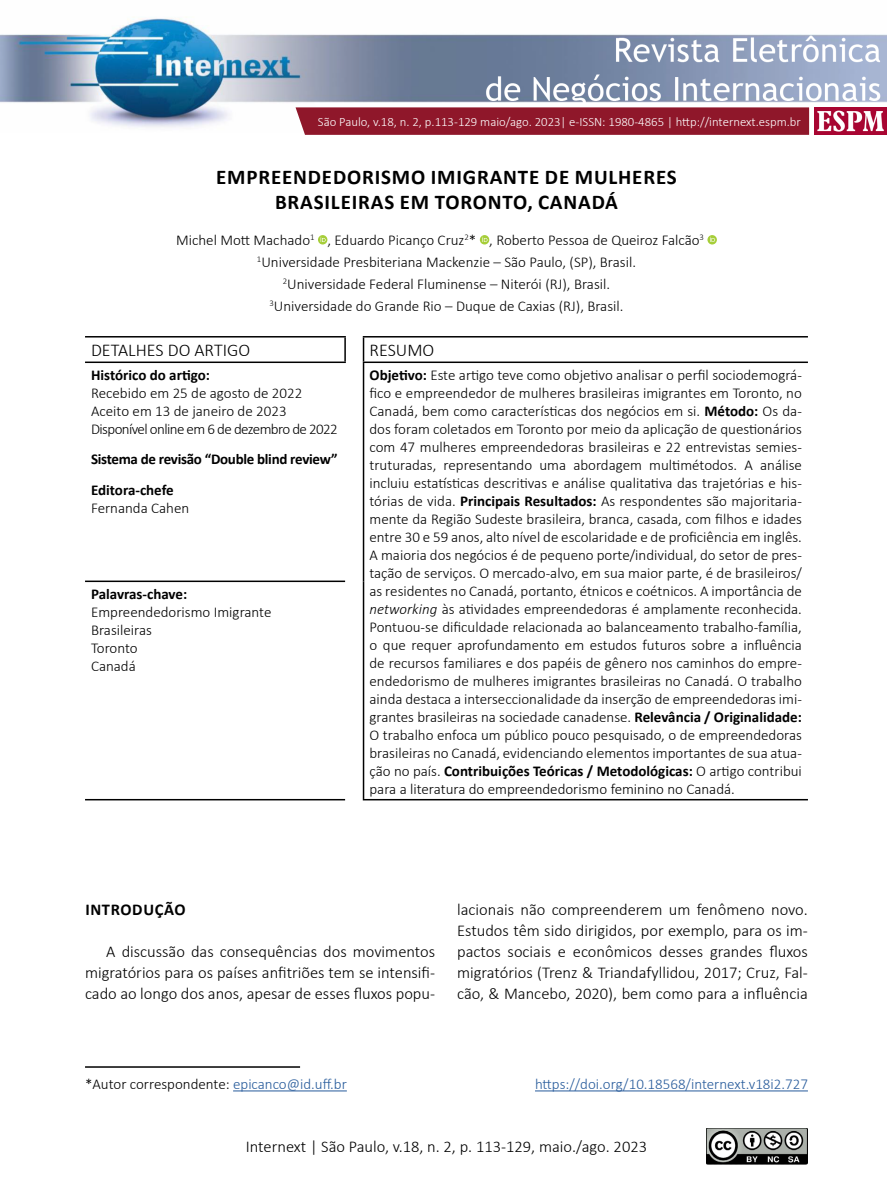
<style>
.page{position:relative;width:893px;height:1191px;background:#fff}
.page>*{position:absolute;margin:0;border:0;box-sizing:border-box;transform-origin:0 0}
.t1{font:700 21px/25.2px "Calibri";letter-spacing:.04em;color:#000;text-align:center}
.t2{font:300 18px "Calibri";color:#000}
.t3{font:300 16.5px/21px "Calibri";color:#000;text-align:justify}
.t4{font:700 16.5px "Calibri";letter-spacing:.04em;color:#000}
.t5{font:300 15px/18px "Calibri";color:#000}
.t6{font:700 15px/30.8px "Calibri";letter-spacing:-.02em;color:#000}
.t7{font:300 15px "Calibri";color:#275b9b}
.t8{font:700 15px "Calibri";color:#000}
.t9{font:300 12.75px "Calibri";color:#fff}
.s1{font-weight:700}
.s2{font-style:italic}
.s3{color:#275b9b}
</style>
<div class="page">
<img style="left:0;top:18px;width:886px;height:117px">
<svg style="left:295px;top:107px;width:514px;height:28px;background:#921d30"></svg>
<img style="left:815px;top:107px;width:71px;height:28px">
<img style="left:707px;top:1128px;width:101px;height:36px">
<svg style="left:318px;top:235px;width:9px;height:9px"></svg>
<svg style="left:320px;top:237px;width:6px;height:5px"></svg>
<svg style="left:480px;top:235px;width:9px;height:9px"></svg>
<svg style="left:482px;top:237px;width:5px;height:5px"></svg>
<svg style="left:707px;top:235px;width:10px;height:9px"></svg>
<svg style="left:710px;top:237px;width:5px;height:5px"></svg>
<hr style="left:85px;top:336px;width:261px;height:1px;background:#000">
<hr style="left:344px;top:337px;width:2px;height:24px;background:#000">
<hr style="left:363px;top:336px;width:445px;height:1px;background:#000">
<svg style="left:363px;top:337px;width:1px;height:24px"></svg>
<hr style="left:85px;top:361px;width:261px;height:2px;background:#000">
<hr style="left:363px;top:361px;width:445px;height:2px;background:#000">
<hr style="left:363px;top:363px;width:1px;height:218px;background:#000">
<hr style="left:85px;top:580px;width:260px;height:2px;background:#000">
<hr style="left:363px;top:581px;width:1px;height:218px;background:#000">
<hr style="left:85px;top:799px;width:260px;height:1px;background:#000">
<hr style="left:363px;top:799px;width:445px;height:1px;background:#000">
<hr style="left:85px;top:1066px;width:215px;height:1px;background:#000">
<hr style="left:233px;top:1090px;width:114px;height:1px;background:#275b9b">
<hr style="left:535px;top:1090px;width:273px;height:1px;background:#275b9b">
<p class="t9" style="left:318px;top:114px;width:484px">São Paulo, v.18, n. 2, p.113-129 maio/ago. 2023| e-ISSN: 1980-4865 | http://internext.espm.br</p>
<h1 class="t1" style="left:216px;top:164px;width:462px">EMPREENDEDORISMO IMIGRANTE DE MULHERES<br>BRASILEIRAS EM TORONTO, CANADÁ</h1>
<p class="t5" style="left:176px;top:230px;width:529px">Michel Mott Machado<sup>1</sup> , Eduardo Picanço Cruz<sup>2</sup>* , Roberto Pessoa de Queiroz Falcão<sup>3</sup></p>
<p class="t5" style="left:257px;top:253px;width:381px"><sup>1</sup>Universidade Presbiteriana Mackenzie – São Paulo, (SP), Brasil.</p>
<p class="t5" style="left:283px;top:275px;width:329px"><sup>2</sup>Universidade Federal Fluminense – Niterói (RJ), Brasil.</p>
<p class="t5" style="left:270px;top:297px;width:355px"><sup>3</sup>Universidade do Grande Rio – Duque de Caxias (RJ), Brasil.</p>
<p class="t2" style="left:91px;top:339px;width:161px">DETALHES DO ARTIGO</p>
<p class="t2" style="left:369px;top:339px;width:66px">RESUMO</p>
<p class="t8" style="left:91px;top:364px;width:120px">Histórico do artigo:</p>
<p class="t5" style="left:91px;top:383px;width:248px">Recebido em 25 de agosto de 2022<br>Aceito em 13 de janeiro de 2023<br>Disponível online em 6 de dezembro de 2022</p>
<p class="t6" style="left:91px;top:444px;width:248px">Sistema de revisão “Double blind review”<br>Editora-chefe</p>
<p class="t5" style="left:91px;top:499px;width:100px">Fernanda Cahen</p>
<p class="t5" style="left:369px;top:365px;width:434px;text-align:justify"><span class="s1">Objetivo:</span> Este artigo teve como objetivo analisar o perfil sociodemográ&shy;fico e empreendedor de mulheres brasileiras imigrantes em Toronto, no Canadá, bem como características dos negócios em si. <span class="s1">Método:</span> Os da&shy;dos foram coletados em Toronto por meio da aplicação de questionários com 47 mulheres empreendedoras brasileiras e 22 entrevistas semies&shy;truturadas, representando uma abordagem multimétodos. A análise incluiu estatísticas descritivas e análise qualitativa das trajetórias e his&shy;tórias de vida. <span class="s1">Principais Resultados:</span> As respondentes são majoritaria&shy;mente da Região Sudeste brasileira, branca, casada, com filhos e idades entre 30 e 59 anos, alto nível de escolaridade e de proficiência em inglês.<br>A maioria dos negócios é de pequeno porte/individual, do setor de pres&shy;tação de serviços. O mercado-alvo, em sua maior parte, é de brasileiros/ as residentes no Canadá, portanto, étnicos e coétnicos. A importância de <span class="s2">networking</span> às atividades empreendedoras é amplamente reconhecida.<br>Pontuou-se dificuldade relacionada ao balanceamento trabalho-família, o que requer aprofundamento em estudos futuros sobre a influência de recursos familiares e dos papéis de gênero nos caminhos do empre&shy;endedorismo de mulheres imigrantes brasileiras no Canadá. O trabalho ainda destaca a interseccionalidade da inserção de empreendedoras imi&shy;grantes brasileiras na sociedade canadense. <span class="s1">Relevância / Originalidade:<br></span>O trabalho enfoca um público pouco pesquisado, o de empreendedoras brasileiras no Canadá, evidenciando elementos importantes de sua atua&shy;ção no país. <span class="s1">Contribuições Teóricas / Metodológicas:</span> O artigo contribui para a literatura do empreendedorismo feminino no Canadá.</p>
<p class="t8" style="left:91px;top:583px;width:98px">Palavras-chave:</p>
<p class="t5" style="left:91px;top:602px;width:182px">Empreendedorismo Imigrante<br>Brasileiras<br>Toronto<br>Canadá</p>
<p class="t4" style="left:85px;top:898px;width:102px">INTRODUÇÃO</p>
<p class="t3" style="left:85px;top:941px;width:352px;text-indent:21px">A discussão das consequências dos movimentos migratórios para os países anfitriões tem se intensifi&shy;cado ao longo dos anos, apesar de esses fluxos popu-</p>
<p class="t3" style="left:457px;top:899px;width:352px">lacionais não compreenderem um fenômeno novo.<br>Estudos têm sido dirigidos, por exemplo, para os im&shy;pactos sociais e econômicos desses grandes fluxos migratórios (Trenz &amp; Triandafyllidou, 2017; Cruz, Fal&shy;cão, &amp; Mancebo, 2020), bem como para a influência</p>
<p class="t5" style="left:85px;top:1075px;width:263px">*Autor correspondente: <span class="s3">epicanco@id.uff.br</span></p>
<p class="t7" style="left:535px;top:1074px;width:274px">https://doi.org/10.18568/internext.v18i2.727</p>
<p class="t3" style="left:246px;top:1135px;width:403px">Internext | São Paulo, v.18, n. 2, p. 113-129, maio./ago. 2023</p>
</div>
